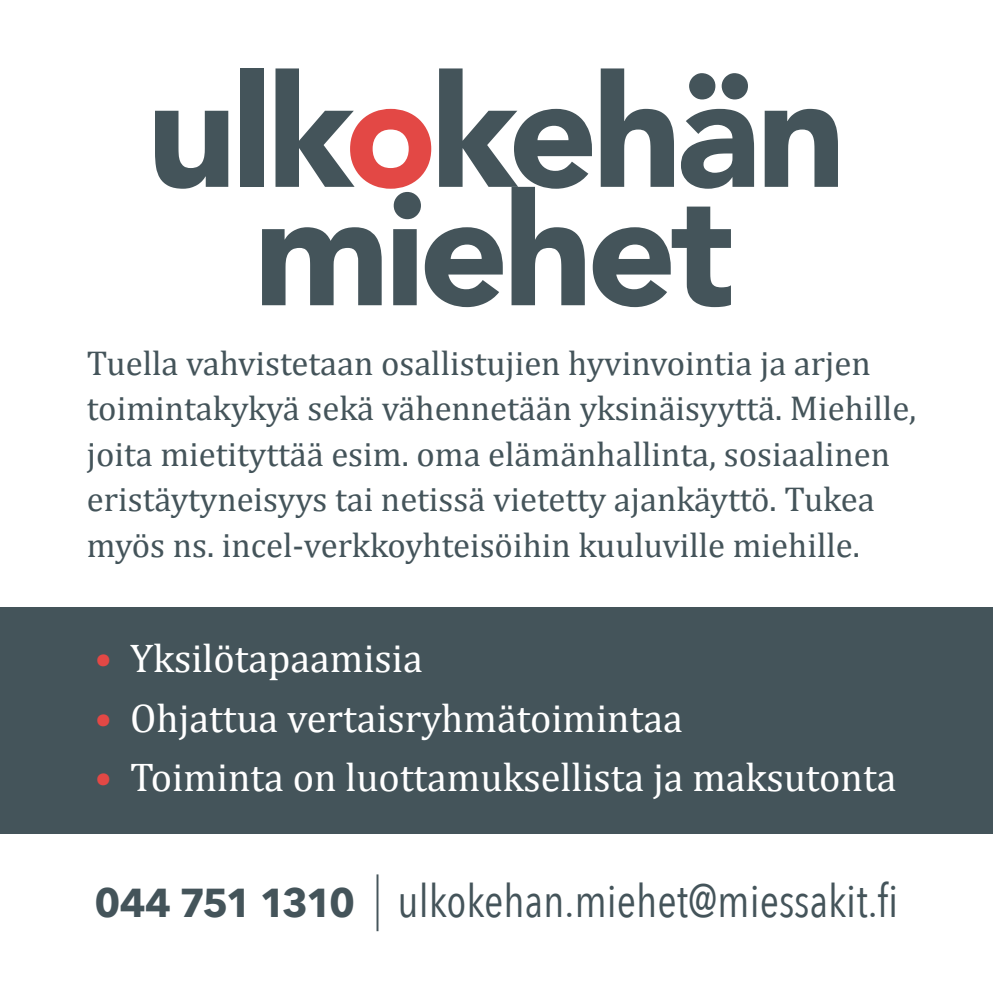
<style>
.page{position:relative;width:993px;height:993px;background:#fff}
.page>*{position:absolute;margin:0;border:0;box-sizing:border-box;transform-origin:0 0}
.t1{font:45.5px "Avenir Next Condensed";color:#44545a}
.t2{font:40.25px "Cambria";color:#fff}
.t3{font:34.65px/45.5px "Cambria";color:#44545a}
.s1{color:#e34845}
.s2{font-family:"Avenir Next";font-weight:700;font-size:40.25px}
.s3{font-size:56.7px}
</style>
<div class="page">
<div style="left:0;top:607px;width:992px;height:226px;background:#44545a"></div>
<svg style="left:155px;top:111px;width:73px;height:78px"></svg>
<div style="left:240px;top:68px;width:23px;height:119px;background:#44545a"></div>
<svg style="left:262px;top:68px;width:491px;height:239px"></svg>
<svg style="left:764px;top:109px;width:73px;height:78px"></svg>
<p class="t3" style="left:87px;top:339px;width:830px">Tuella vahvistetaan osallistujien hyvinvointia ja arjen toimintakykyä sekä vähennetään yksinäisyyttä. Miehille, joita mietityttää esim. oma elämänhallinta, sosiaalinen eristäytyneisyys tai netissä vietetty ajankäyttö. Tukea myös ns. incel-verkkoyhteisöihin kuuluville miehille.</p>
<p class="t2" style="left:94px;top:634px;width:330px"><span class="s1">•</span> Yksilötapaamisia</p>
<p class="t2" style="left:94px;top:694px;width:589px"><span class="s1">•</span> Ohjattua vertaisryhmätoimintaa</p>
<p class="t2" style="left:94px;top:753px;width:803px"><span class="s1">•</span> Toiminta on luottamuksellista ja maksutonta</p>
<h1 class="t1" style="left:95px;top:861px;width:805px"><span class="s2">044 751 1310</span> <span class="s3">|</span> ulkokehan.miehet@miessakit.fi</h1>
</div>
